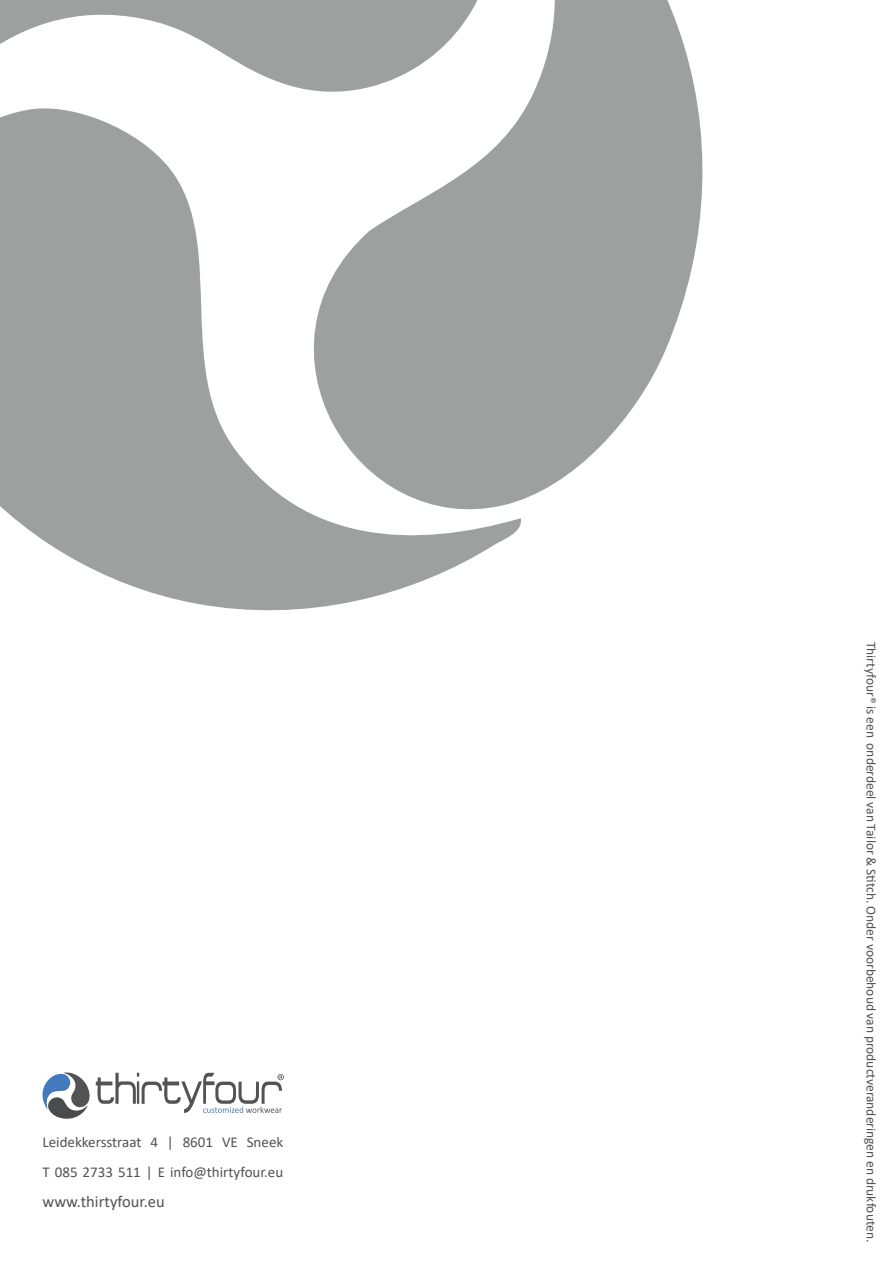
<style>
.page{position:relative;width:893px;height:1263px;background:#fff}
.page>*{position:absolute;margin:0;border:0;box-sizing:border-box;transform-origin:0 0}
.t1{font:16.5px "Calibri";color:#525254}
.t2{font:15px/30px "Calibri";color:#525254}
.t3{font:13.5px "Calibri";color:#525254}
</style>
<div class="page">
<svg style="left:43px;top:1072px;width:241px;height:46px"></svg>
<svg style="left:523px;top:0;width:180px;height:499px;fill:#9ea0a0"></svg>
<svg style="left:0;top:0;width:478px;height:92px;fill:#9ea0a0"></svg>
<svg style="left:0;top:108px;width:523px;height:503px;fill:#9ea0a0"></svg>
<p class="t2" style="left:43px;top:1127px;width:242px">Leidekkersstraat 4 | 8601 VE Sneek<br>T 085 2733 511 | E info@thirtyfour.eu</p>
<p class="t1" style="left:43px;top:1190px;width:124px">www.thirtyfour.eu</p>
<p class="t3" style="left:881px;top:642px;width:602px;rotate:90deg">Thirtyfour® is een onderdeel van Tailor &amp; Stitch. Onder voorbehoud van productveranderingen en drukfouten.</p>
</div>
